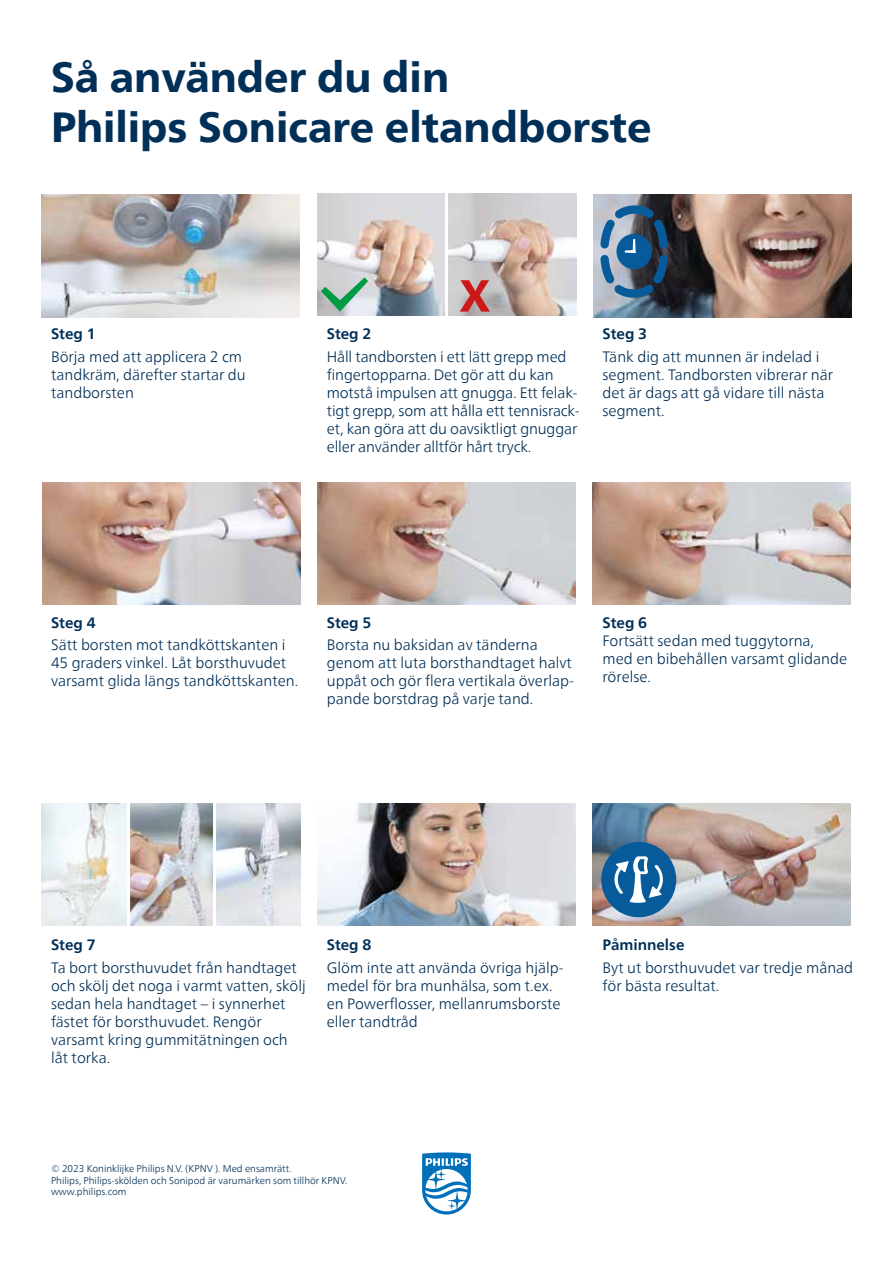
<style>
.page{position:relative;width:893px;height:1263px;background:#fff}
.page>*{position:absolute;margin:0;border:0;box-sizing:border-box;transform-origin:0 0}
.t1{font:800 42px/50.4px "Neue Frutiger World";color:#002f57}
.t2{font:300 15px/18px "Neue Frutiger World";color:#002f57}
.t3{font:700 15px "Neue Frutiger World";color:#002f57}
.t4{font:300 9.75px/11.7px "Neue Frutiger World";color:#002f57}
</style>
<div class="page">
<img style="left:593px;top:482px;width:258px;height:123px">
<img style="left:593px;top:803px;width:258px;height:123px">
<img style="left:318px;top:482px;width:257px;height:123px">
<img style="left:593px;top:195px;width:258px;height:122px">
<svg style="left:600px;top:205px;width:68px;height:93px;background:#4a6b89"></svg>
<img style="left:317px;top:194px;width:260px;height:122px">
<img style="left:42px;top:803px;width:258px;height:123px">
<img style="left:318px;top:803px;width:257px;height:123px">
<img style="left:42px;top:195px;width:257px;height:122px">
<img style="left:43px;top:482px;width:258px;height:123px">
<svg style="left:321px;top:277px;width:47px;height:35px;background:#9dc5b1"></svg>
<svg style="left:460px;top:280px;width:30px;height:32px"></svg>
<hr style="left:445px;top:186px;width:3px;height:135px;background:#fff">
<hr style="left:127px;top:797px;width:3px;height:135px;background:#fff">
<hr style="left:213px;top:797px;width:3px;height:135px;background:#fff">
<div style="left:601px;top:842px;width:75px;height:75px;background:#085b9b;border-radius:37px"></div>
<svg style="left:614px;top:856px;width:49px;height:47px"></svg>
<svg style="left:422px;top:1152px;width:49px;height:62px"></svg>
<h1 class="t1" style="left:51px;top:52px;width:602px">Så använder du din<br>Philips Sonicare eltandborste</h1>
<p class="t3" style="left:51px;top:321px;width:46px">Steg 1</p>
<p class="t2" style="left:51px;top:347px;width:196px">Börja med att applicera 2 cm tandkräm, därefter startar du tandborsten</p>
<p class="t3" style="left:327px;top:321px;width:46px">Steg 2</p>
<p class="t2" style="left:327px;top:347px;width:254px">Håll tandborsten i ett lätt grepp med fingertopparna. Det gör att du kan motstå impulsen att gnugga. Ett felak&shy;tigt grepp, som att hålla ett tennisrack&shy;et, kan göra att du oavsiktligt gnuggar eller använder alltför hårt tryck.</p>
<p class="t3" style="left:603px;top:321px;width:46px">Steg 3</p>
<p class="t2" style="left:603px;top:347px;width:232px">Tänk dig att munnen är indelad i segment. Tandborsten vibrerar när det är dags att gå vidare till nästa segment.</p>
<p class="t3" style="left:51px;top:609px;width:46px">Steg 4</p>
<p class="t2" style="left:51px;top:636px;width:249px">Sätt borsten mot tandköttskanten i<br>45 graders vinkel. Låt borsthuvudet varsamt glida längs tandköttskanten.</p>
<p class="t3" style="left:327px;top:609px;width:46px">Steg 5</p>
<p class="t2" style="left:327px;top:636px;width:249px">Borsta nu baksidan av tänderna genom att luta borsthandtaget halvt uppåt och gör flera vertikala överlap&shy;pande borstdrag på varje tand.</p>
<p class="t3" style="left:603px;top:609px;width:46px">Steg 6</p>
<p class="t2" style="left:603px;top:632px;width:246px">Fortsätt sedan med tuggytorna, med en bibehållen varsamt glidande rörelse.</p>
<p class="t3" style="left:51px;top:932px;width:46px">Steg 7</p>
<p class="t2" style="left:51px;top:958px;width:256px">Ta bort borsthuvudet från handtaget och skölj det noga i varmt vatten, skölj sedan hela handtaget – i synnerhet fästet för borsthuvudet. Rengör varsamt kring gummitätningen och låt torka.</p>
<p class="t3" style="left:327px;top:932px;width:46px">Steg 8</p>
<p class="t2" style="left:327px;top:958px;width:238px">Glöm inte att använda övriga hjälp&shy;medel för bra munhälsa, som t.ex. en Powerflosser, mellanrumsborste eller tandtråd</p>
<p class="t3" style="left:603px;top:932px;width:83px">Påminnelse</p>
<p class="t2" style="left:603px;top:958px;width:252px">Byt ut borsthuvudet var tredje månad för bästa resultat.</p>
<p class="t4" style="left:51px;top:1163px;width:298px">© 2023 Koninklijke Philips N.V. (KPNV ). Med ensamrätt.<br>Philips, Philips-skölden och Sonipod är varumärken som tillhör KPNV. www.philips.com</p>
</div>
